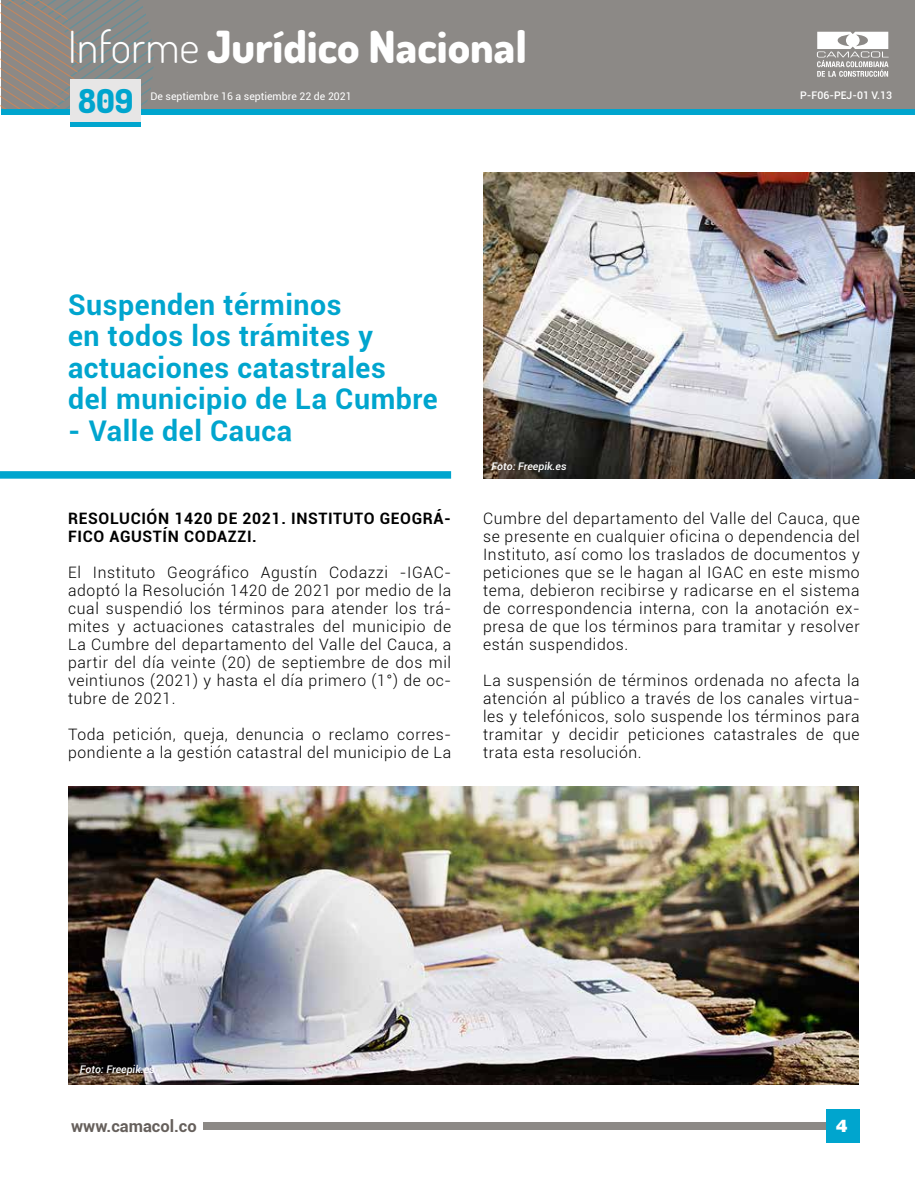
<style>
.page{position:relative;width:915px;height:1191px;background:#fff}
.page>*{position:absolute;margin:0;border:0;box-sizing:border-box;transform-origin:0 0}
.t1{font:800 44.25px "Dosis";color:#fff}
.t2{font:800 33px "Dosis";color:#00a5ce}
.t3{font:700 28.5px/31.5px "Roboto";letter-spacing:.02em;color:#00a5ce}
.t4{font:900 19.5px "Roboto";color:#fff}
.t5{font:900 19.5px "Helvetica";color:#fff}
.t6{font:700 16.5px "Roboto";color:#66605c}
.t7{font:300 15.75px/18px "Roboto";letter-spacing:.04em;color:#000;text-align:justify}
.t8{font:700 15.75px/18px "Roboto";letter-spacing:.04em;color:#000}
.t9{font:10.5px "Roboto";color:#fff}
.t10{font:italic 500 10.5px "Roboto";color:#fff}
.t11{font:500 10.5px "Roboto";color:#fff}
.s1{font-weight:300}
</style>
<div class="page">
<div style="left:203px;top:1122px;width:655px;height:7px;background:#8c8986"></div>
<div style="left:825px;top:1109px;width:33px;height:34px;background:#00a5ce"></div>
<div style="left:1px;top:0;width:913px;height:108px;background:#8c8986"></div>
<div style="left:1px;top:109px;width:913px;height:5px;background:#00a5ce"></div>
<svg style="left:1px;top:0;width:158px;height:109px"></svg>
<svg style="left:816px;top:32px;width:72px;height:45px"></svg>
<div style="left:70px;top:122px;width:70px;height:5px;background:#00a5ce"></div>
<div style="left:70px;top:79px;width:70px;height:43px;background:#e7e6e6"></div>
<img style="left:483px;top:172px;width:431px;height:306px">
<div style="left:0;top:471px;width:451px;height:7px;background:#00a5ce"></div>
<img style="left:69px;top:787px;width:788px;height:297px">
<h1 class="t1" style="left:68px;top:18px;width:460px"><span class="s1">Informe</span> Jurídico Nacional</h1>
<h2 class="t2" style="left:78px;top:80px;width:57px">809</h2>
<p class="t9" style="left:150px;top:89px;width:203px">De septiembre 16 a septiembre 22 de 2021</p>
<h3 class="t3" style="left:68px;top:288px;width:371px">Suspenden términos<br>en todos los trámites y actuaciones catastrales<br>del municipio de La Cumbre</h3>
<h3 class="t3" style="left:68px;top:414px;width:225px">- Valle del Cauca</h3>
<p class="t11" style="left:800px;top:87px;width:93px">P-F06-PEJ-01 V.13</p>
<p class="t8" style="left:68px;top:509px;width:384px;text-indent:30px">olución 1420 de 2021. Instituto Geográ&shy;fico Agustín Codazzi.</p>
<p class="t7" style="left:68px;top:563px;width:384px">El Instituto Geográfico Agustín Codazzi -IGAC&shy;adoptó la Resolución 1420 de 2021 por medio de la cual suspendió los términos para atender los trá&shy;mites y actuaciones catastrales del municipio de La Cumbre del departamento del Valle del Cauca, a partir del día veinte (20) de septiembre de dos mil veintiunos (2021) y hasta el día primero (1°) de oc&shy;tubre de 2021.</p>
<p class="t7" style="left:68px;top:725px;width:384px">Toda petición, queja, denuncia o reclamo corres&shy;pondiente a la gestión catastral del municipio de La</p>
<p class="t8" style="left:68px;top:509px;width:11px">Res</p>
<p class="t10" style="left:491px;top:459px;width:76px">Foto: Freepik.es</p>
<p class="t7" style="left:483px;top:509px;width:378px">Cumbre del departamento del Valle del Cauca, que se presente en cualquier oficina o dependencia del Instituto, así como los traslados de documentos y peticiones que se le hagan al IGAC en este mismo tema, debieron recibirse y radicarse en el sistema de correspondencia interna, con la anotación ex&shy;presa de que los términos para tramitar y resolver están suspendidos.</p>
<p class="t7" style="left:483px;top:671px;width:378px">La suspensión de términos ordenada no afecta la atención al público a través de los canales virtua&shy;les y telefónicos, solo suspende los términos para tramitar y decidir peticiones catastrales de que trata esta resolución.</p>
<p class="t10" style="left:80px;top:1062px;width:76px">Foto: Freepik.es</p>
<p class="t6" style="left:71px;top:1114px;width:127px">www.camacol.co</p>
<p class="t4" style="left:836px;top:1114px;width:13px">1</p>
<p class="t5" style="left:836px;top:1118px;width:13px">4</p>
</div>
